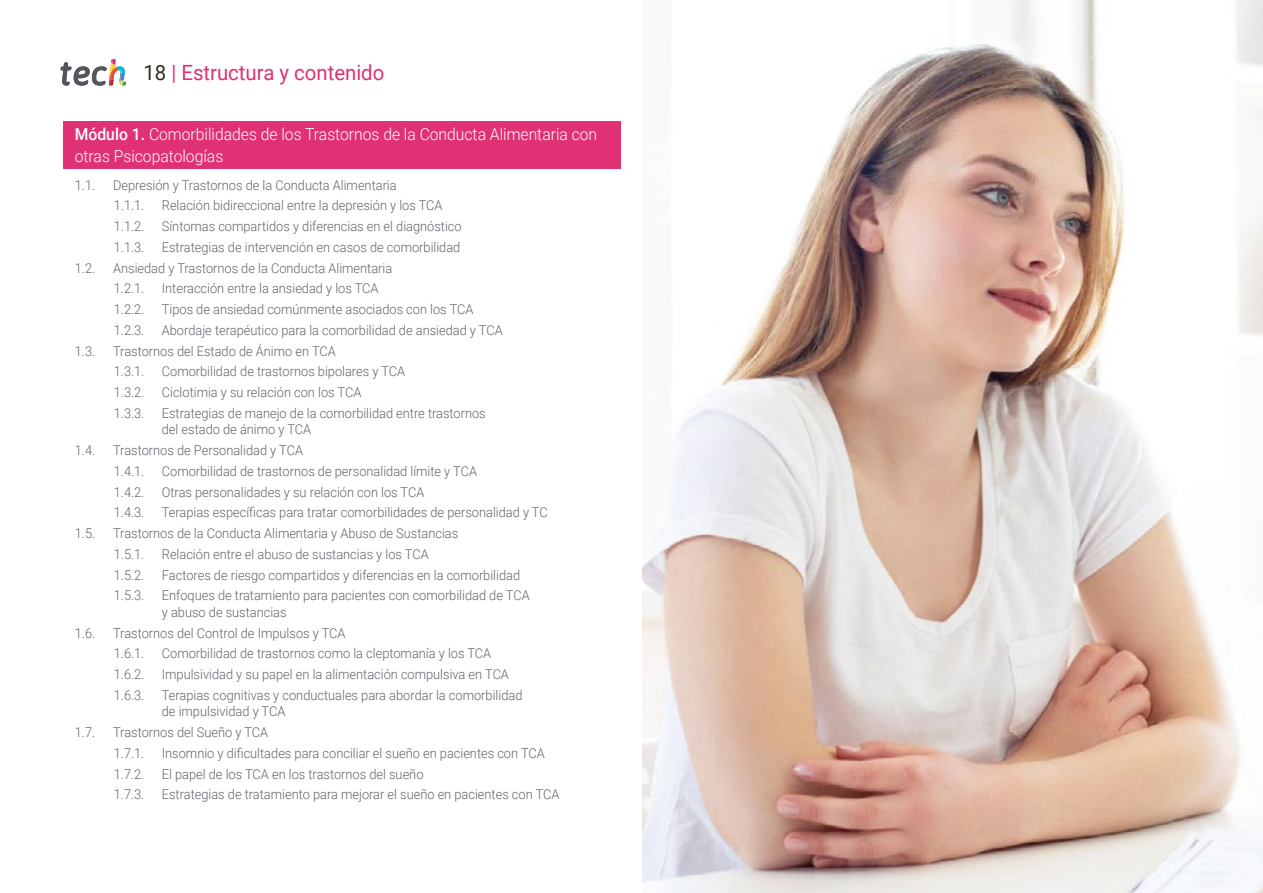
<style>
.page{position:relative;width:1263px;height:893px;background:#fff}
.page>*{position:absolute;margin:0;border:0;box-sizing:border-box;transform-origin:0 0}
.t1{font:21px "Roboto";color:#df3174}
.t2{font:300 16.5px/22.5px "Roboto";color:#fff;scale:.95 1}
.t3{font:300 13.5px/20.7px "Roboto";color:#61646a;scale:.95 1}
.s1{color:#312e20}
.s2{font-weight:500}
</style>
<div class="page">
<img style="left:642px;top:0;width:621px;height:893px">
<div style="left:64px;top:121px;width:557px;height:48px;background:#df3174"></div>
<svg style="left:61px;top:59px;width:65px;height:27px"></svg>
<h1 class="t1" style="left:144px;top:57px;width:242px"><span class="s1">18</span> | Estructura y contenido</h1>
<p class="t2" style="left:75px;top:122px;width:551px"><span class="s2">Módulo 1.</span> Comorbilidades de los Trastornos de la Conducta Alimentaria con otras Psicopatologías</p>
<p class="t3" style="left:75px;top:174px;width:23px">1.1.</p>
<p class="t3" style="left:113px;top:174px;width:300px">Depresión y Trastornos de la Conducta Alimentaria<br>1.1.1.</p>
<p class="t3" style="left:162px;top:195px;width:297px">Relación bidireccional entre la depresión y los TCA</p>
<p class="t3" style="left:114px;top:215px;width:34px">1.1.2.</p>
<p class="t3" style="left:162px;top:215px;width:317px">Síntomas compartidos y diferencias en el diagnóstico</p>
<p class="t3" style="left:114px;top:236px;width:34px">1.1.3.</p>
<p class="t3" style="left:162px;top:236px;width:316px">Estrategias de intervención en casos de comorbilidad</p>
<p class="t3" style="left:75px;top:257px;width:23px">1.2.</p>
<p class="t3" style="left:113px;top:257px;width:295px">Ansiedad y Trastornos de la Conducta Alimentaria<br>1.2.1.</p>
<p class="t3" style="left:162px;top:278px;width:230px">Interacción entre la ansiedad y los TCA</p>
<p class="t3" style="left:114px;top:298px;width:34px">1.2.2.</p>
<p class="t3" style="left:162px;top:298px;width:330px">Tipos de ansiedad comúnmente asociados con los TCA</p>
<p class="t3" style="left:114px;top:319px;width:34px">1.2.3.</p>
<p class="t3" style="left:162px;top:319px;width:360px">Abordaje terapéutico para la comorbilidad de ansiedad y TCA</p>
<p class="t3" style="left:75px;top:340px;width:23px">1.3.</p>
<p class="t3" style="left:113px;top:340px;width:236px">Trastornos del Estado de Ánimo en TCA<br>1.3.1.</p>
<p class="t3" style="left:162px;top:361px;width:258px">Comorbilidad de trastornos bipolares y TCA</p>
<p class="t3" style="left:114px;top:381px;width:34px">1.3.2.</p>
<p class="t3" style="left:162px;top:381px;width:211px">Ciclotimia y su relación con los TCA</p>
<p class="t3" style="left:114px;top:402px;width:34px">1.3.3.</p>
<p class="t3" style="left:162px;top:404px;width:342px;line-height:16.5px">Estrategias de manejo de la comorbilidad entre trastornos del estado de ánimo y TCA</p>
<p class="t3" style="left:75px;top:439px;width:23px">1.4.</p>
<p class="t3" style="left:113px;top:439px;width:201px">Trastornos de Personalidad y TCA<br>1.4.1.</p>
<p class="t3" style="left:162px;top:460px;width:333px">Comorbilidad de trastornos de personalidad límite y TCA</p>
<p class="t3" style="left:114px;top:481px;width:34px">1.4.2.</p>
<p class="t3" style="left:162px;top:481px;width:278px">Otras personalidades y su relación con los TCA</p>
<p class="t3" style="left:114px;top:502px;width:34px">1.4.3.</p>
<p class="t3" style="left:162px;top:502px;width:408px">Terapias específicas para tratar comorbilidades de personalidad y TC</p>
<p class="t3" style="left:75px;top:522px;width:23px">1.5.</p>
<p class="t3" style="left:113px;top:522px;width:365px">Trastornos de la Conducta Alimentaria y Abuso de Sustancias<br>1.5.1.</p>
<p class="t3" style="left:162px;top:543px;width:282px">Relación entre el abuso de sustancias y los TCA</p>
<p class="t3" style="left:114px;top:564px;width:34px">1.5.2.</p>
<p class="t3" style="left:162px;top:564px;width:379px">Factores de riesgo compartidos y diferencias en la comorbilidad</p>
<p class="t3" style="left:114px;top:585px;width:34px">1.5.3.</p>
<p class="t3" style="left:162px;top:587px;width:389px;line-height:16.5px">Enfoques de tratamiento para pacientes con comorbilidad de TCA y abuso de sustancias</p>
<p class="t3" style="left:75px;top:622px;width:23px">1.6.</p>
<p class="t3" style="left:113px;top:622px;width:246px">Trastornos del Control de Impulsos y TCA<br>1.6.1.</p>
<p class="t3" style="left:162px;top:643px;width:348px">Comorbilidad de trastornos como la cleptomanía y los TCA</p>
<p class="t3" style="left:114px;top:663px;width:34px">1.6.2.</p>
<p class="t3" style="left:162px;top:663px;width:367px">Impulsividad y su papel en la alimentación compulsiva en TCA</p>
<p class="t3" style="left:114px;top:684px;width:34px">1.6.3.</p>
<p class="t3" style="left:162px;top:686px;width:381px;line-height:16.5px">Terapias cognitivas y conductuales para abordar la comorbilidad de impulsividad y TCA</p>
<p class="t3" style="left:75px;top:721px;width:23px">1.7.</p>
<p class="t3" style="left:113px;top:721px;width:165px">Trastornos del Sueño y TCA<br>1.7.1.</p>
<p class="t3" style="left:162px;top:742px;width:405px">Insomnio y dificultades para conciliar el sueño en pacientes con TCA</p>
<p class="t3" style="left:114px;top:763px;width:34px">1.7.2.</p>
<p class="t3" style="left:162px;top:763px;width:277px">El papel de los TCA en los trastornos del sueño</p>
<p class="t3" style="left:114px;top:784px;width:34px">1.7.3.</p>
<p class="t3" style="left:162px;top:784px;width:420px">Estrategias de tratamiento para mejorar el sueño en pacientes con TCA</p>
</div>
